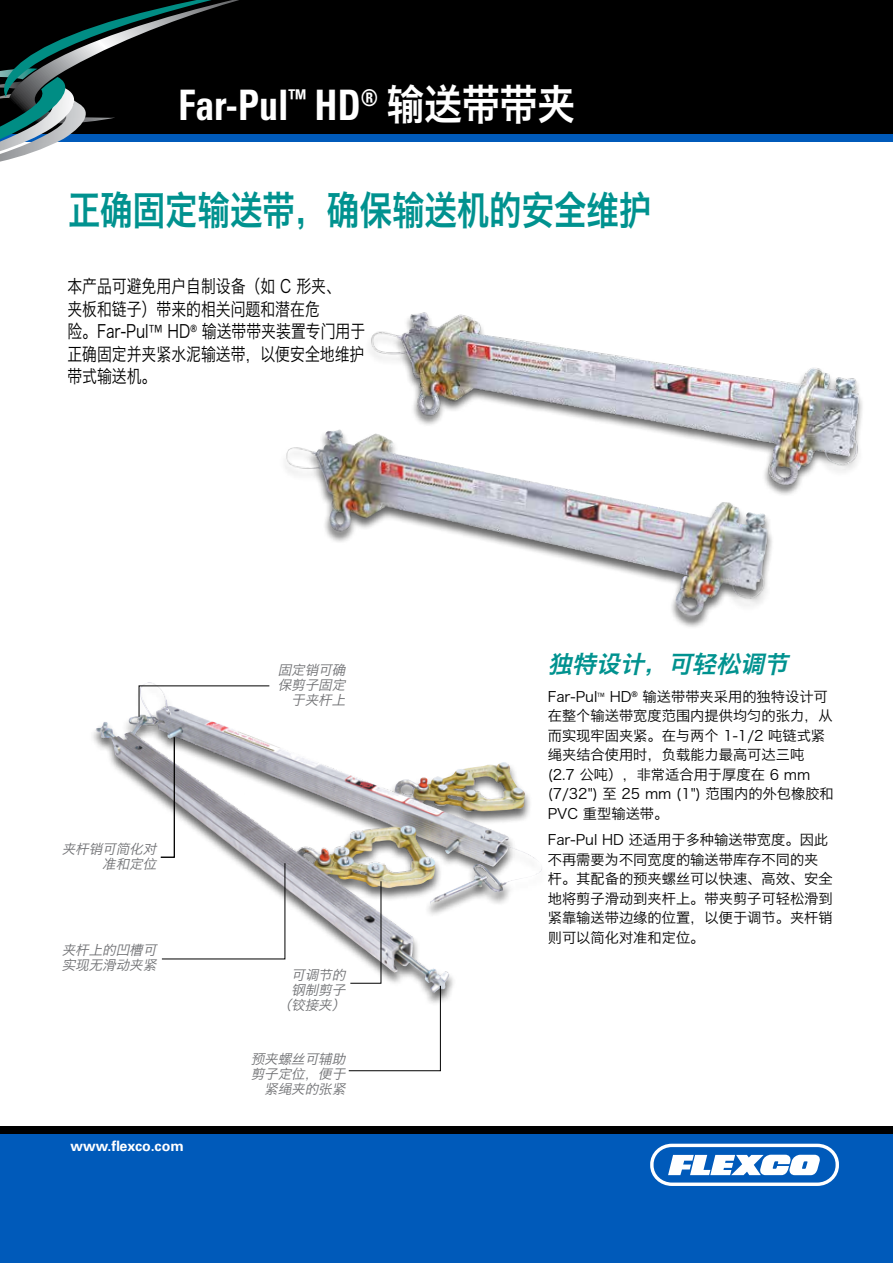
<style>
.page{position:relative;width:893px;height:1263px;background:#fff}
.page>*{position:absolute;margin:0;border:0;box-sizing:border-box;transform-origin:0 0}
.t1{font:700 condensed 42px "Univers LT Std";color:#fff;scale:.9 1}
.t2{font:39.6px "Hiragino Sans GB W6";color:#00928f;scale:.82 1}
.t3{font:italic 24px "Hiragino Sans GB W6";color:#00928f}
.t4{font:18.15px/22.5px "Hiragino Sans GB W3";color:#000;scale:.82 1}
.t5{font:14.25px/19.5px "Hiragino Sans GB W3";color:#000}
.t6{font:700 14.25px "Univers LT Std";color:#fff}
.t7{font:italic 13.5px/15px "Hiragino Sans GB W3";color:#6d6e71;text-align:right}
.s1{font-family:"Hiragino Sans GB W6";font-weight:400;font-stretch:normal}
.s2{font-family:"Univers LT Std";font-weight:300}
.s3{font-family:"Univers LT Std";font-weight:300;font-size:10.05px}
</style>
<div class="page">
<div style="left:88px;top:682px;width:461px;height:324px;background:#000;opacity:.6"></div>
<img style="left:94px;top:682px;width:356px;height:310px">
<svg style="left:138px;top:685px;width:132px;height:32px"></svg>
<svg style="left:348px;top:880px;width:93px;height:191px"></svg>
<img style="left:371px;top:312px;width:492px;height:183px">
<div style="left:279px;top:429px;width:496px;height:200px;background:#000;opacity:.6"></div>
<img style="left:285px;top:430px;width:221px;height:104px">
<div style="left:0;top:1134px;width:893px;height:129px;background:#005aba"></div>
<div style="left:0;top:1127px;width:893px;height:7px;background:#000"></div>
<svg style="left:650px;top:1144px;width:189px;height:42px"></svg>
<div style="left:0;top:0;width:893px;height:136px;background:#000"></div>
<div style="left:0;top:135px;width:893px;height:7px;background:#005aba"></div>
<svg style="left:0;top:0;width:239px;height:162px"></svg>
<svg style="left:160px;top:737px;width:126px;height:223px"></svg>
<h1 class="t1" style="left:179px;top:79px;width:442px">Far-Pul<sup>™</sup> HD<sup>®</sup> <span class="s1">输送带带夹</span></h1>
<h2 class="t2" style="left:68px;top:184px;width:713px">正确固定输送带，确保输送机的安全维护</h2>
<p class="t4" style="left:67px;top:275px;width:365px">本产品可避免用户自制设备（如 C 形夹、<br>夹板和链子）带来的相关问题和潜在危<br>险。Far-Pul<span class="s2">™</span> HD<sup>®</sup> 输送带带夹装置专门用于正确固定并夹紧水泥输送带，以便安全地维护带式输送机。</p>
<p class="t7" style="left:62px;top:841px;width:99px">夹杆销可简化对准和定位</p>
<p class="t7" style="left:62px;top:942px;width:99px;text-align:left">夹杆上的凹槽可实现无滑动夹紧</p>
<p class="t6" style="left:71px;top:1137px;width:115px">www.flexco.com</p>
<p class="t7" style="left:278px;top:662px;width:72px">固定销可确保剪子固定于夹杆上</p>
<p class="t7" style="left:278px;top:968px;width:72px">可调节的钢制剪子（铰接夹）</p>
<p class="t7" style="left:251px;top:1051px;width:99px">预夹螺丝可辅助剪子定位，便于紧绳夹的张紧</p>
<h3 class="t3" style="left:548px;top:648px;width:248px">独特设计，可轻松调节</h3>
<p class="t5" style="left:548px;top:686px;width:288px">Far-Pul<span class="s3">™</span> HD<sup>®</sup> 输送带带夹采用的独特设计可在整个输送带宽度范围内提供均匀的张力，从而实现牢固夹紧。在与两个 1-1/2 吨链式紧绳夹结合使用时，负载能力最高可达三吨(2.7 公吨），非常适合用于厚度在 6 mm (7/32") 至 25 mm (1") 范围内的外包橡胶和<br>PVC 重型输送带。</p>
<p class="t5" style="left:548px;top:830px;width:286px">Far-Pul HD 还适用于多种输送带宽度。因此不再需要为不同宽度的输送带库存不同的夹杆。其配备的预夹螺丝可以快速、高效、安全地将剪子滑动到夹杆上。带夹剪子可轻松滑到紧靠输送带边缘的位置，以便于调节。夹杆销则可以简化对准和定位。</p>
</div>
